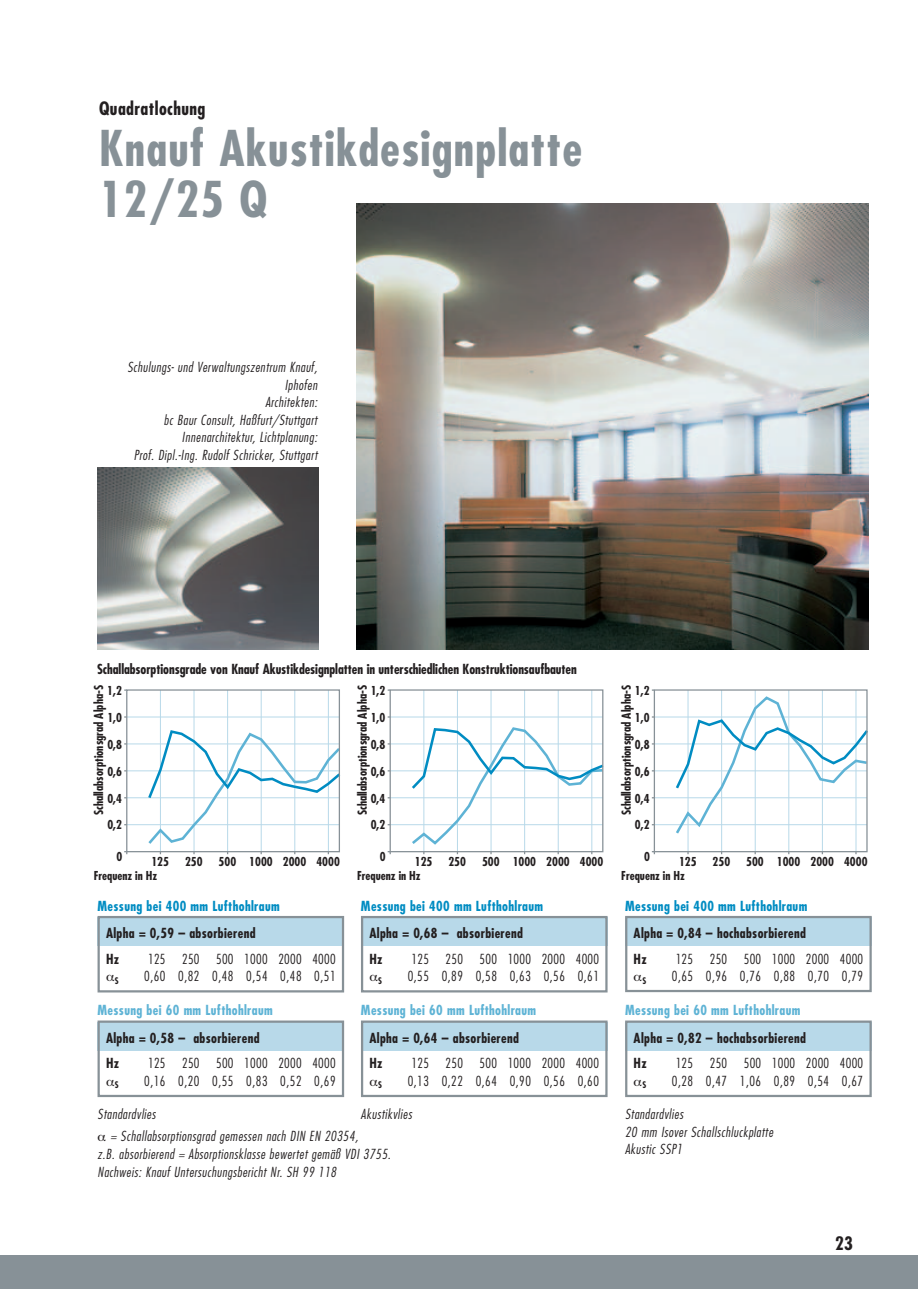
<style>
.page{position:relative;width:918px;height:1289px;background:#fff}
.page>*{position:absolute;margin:0;border:0;box-sizing:border-box;transform-origin:0 0}
.t1{font:700 condensed 48px/51px "Futura";letter-spacing:.025em;color:#879197}
.t2{font:700 condensed 18px "Futura";letter-spacing:.025em;color:#231f20}
.t3{font:italic 300 condensed 13.5px/17.5px "Futura";letter-spacing:.04em;color:#231f20}
.t4{font:700 condensed 13.5px/25.8px "Futura";letter-spacing:.025em;color:#231f20}
.t5{font:300 condensed 13.5px "Futura";letter-spacing:.04em;color:#231f20}
.t6{font:300 condensed 13.5px "Futura";letter-spacing:.02em;color:#231f20}
.t7{font:700 condensed 13.5px "Futura";letter-spacing:-.005em;color:#231f20}
.t8{font:700 condensed 13.5px "Futura";letter-spacing:.025em;color:#008cc2}
.t9{font:700 condensed 13.5px "Futura";letter-spacing:.025em;color:#5eb3d5}
.t10{font:700 condensed 12px "Futura";color:#231f20}
.t11{font:700 condensed 8.85px "Futura";color:#231f20}
</style>
<div class="page">
<div style="left:13px;top:1255px;width:905px;height:33px;background:#879197"></div>
<div style="left:0;top:1255px;width:13px;height:33px;background:#879197"></div>
<img style="left:357px;top:204px;width:511px;height:445px">
<img style="left:98px;top:468px;width:221px;height:181px">
<div style="left:98px;top:917px;width:246px;height:29px;background:#b8d9e9"></div>
<div style="left:98px;top:916px;width:246px;height:76px;border:2px solid #879197"></div>
<div style="left:98px;top:1022px;width:246px;height:28px;background:#b8d9e9"></div>
<div style="left:98px;top:1020px;width:246px;height:77px;border:2px solid #879197"></div>
<hr style="left:127px;top:824px;width:212px;height:1px;background:#b8d9e9">
<hr style="left:160px;top:690px;width:1px;height:161px;background:#b8d9e9">
<hr style="left:127px;top:797px;width:212px;height:1px;background:#b8d9e9">
<hr style="left:127px;top:770px;width:212px;height:1px;background:#b8d9e9">
<hr style="left:127px;top:743px;width:212px;height:1px;background:#b8d9e9">
<hr style="left:127px;top:716px;width:212px;height:1px;background:#b8d9e9">
<hr style="left:194px;top:690px;width:1px;height:161px;background:#b8d9e9">
<hr style="left:227px;top:690px;width:1px;height:161px;background:#b8d9e9">
<hr style="left:261px;top:690px;width:1px;height:161px;background:#b8d9e9">
<hr style="left:294px;top:690px;width:1px;height:161px;background:#b8d9e9">
<hr style="left:328px;top:690px;width:1px;height:161px;background:#b8d9e9">
<svg style="left:146px;top:728px;width:195px;height:126px"></svg>
<div style="left:126px;top:689px;width:214px;height:163px;border:1px solid #879197"></div>
<div style="left:361px;top:917px;width:247px;height:29px;background:#b8d9e9"></div>
<div style="left:361px;top:916px;width:247px;height:76px;border:2px solid #879197"></div>
<div style="left:361px;top:1022px;width:247px;height:28px;background:#b8d9e9"></div>
<div style="left:361px;top:1020px;width:247px;height:77px;border:2px solid #879197"></div>
<hr style="left:390px;top:824px;width:213px;height:1px;background:#b8d9e9">
<hr style="left:423px;top:690px;width:1px;height:161px;background:#b8d9e9">
<hr style="left:390px;top:797px;width:213px;height:1px;background:#b8d9e9">
<hr style="left:390px;top:770px;width:213px;height:1px;background:#b8d9e9">
<hr style="left:390px;top:743px;width:213px;height:1px;background:#b8d9e9">
<hr style="left:390px;top:716px;width:213px;height:1px;background:#b8d9e9">
<hr style="left:457px;top:690px;width:1px;height:161px;background:#b8d9e9">
<hr style="left:491px;top:690px;width:1px;height:161px;background:#b8d9e9">
<hr style="left:524px;top:690px;width:1px;height:161px;background:#b8d9e9">
<hr style="left:558px;top:690px;width:1px;height:161px;background:#b8d9e9">
<hr style="left:591px;top:690px;width:1px;height:161px;background:#b8d9e9">
<svg style="left:409px;top:725px;width:195px;height:129px"></svg>
<div style="left:390px;top:689px;width:213px;height:163px;border:1px solid #879197"></div>
<div style="left:625px;top:917px;width:247px;height:28px;background:#b8d9e9"></div>
<div style="left:625px;top:916px;width:247px;height:76px;border:2px solid #879197"></div>
<div style="left:625px;top:1022px;width:247px;height:28px;background:#b8d9e9"></div>
<div style="left:625px;top:1020px;width:247px;height:77px;border:2px solid #879197"></div>
<hr style="left:654px;top:824px;width:213px;height:1px;background:#b8d9e9">
<hr style="left:688px;top:690px;width:1px;height:161px;background:#b8d9e9">
<hr style="left:654px;top:797px;width:213px;height:1px;background:#b8d9e9">
<hr style="left:654px;top:770px;width:213px;height:1px;background:#b8d9e9">
<hr style="left:654px;top:743px;width:213px;height:1px;background:#b8d9e9">
<hr style="left:654px;top:716px;width:213px;height:1px;background:#b8d9e9">
<hr style="left:721px;top:690px;width:1px;height:161px;background:#b8d9e9">
<hr style="left:755px;top:690px;width:1px;height:161px;background:#b8d9e9">
<hr style="left:788px;top:690px;width:1px;height:161px;background:#b8d9e9">
<hr style="left:822px;top:690px;width:1px;height:161px;background:#b8d9e9">
<hr style="left:856px;top:690px;width:1px;height:161px;background:#b8d9e9">
<svg style="left:674px;top:695px;width:192px;height:141px"></svg>
<div style="left:654px;top:689px;width:214px;height:163px;border:1px solid #879197"></div>
<h2 class="t2" style="left:99px;top:100px;width:108px">Quadratlochung</h2>
<h1 class="t1" style="left:99px;top:127px;width:485px">Knauf Akustikdesignplatte<br>12/25 Q</h1>
<p class="t3" style="left:127px;top:359px;width:191px;text-align:right">Schulungs- und Verwaltungszentrum Knauf,<br>Iphofen<br>Architekten:<br>bc Baur Consult, Haßfurt/Stuttgart<br>Innenarchitektur, Lichtplanung:<br>Prof. Dipl.-Ing. Rudolf Schricker, Stuttgart</p>
<p class="t7" style="left:97px;top:663px;width:481px">Schallabsorptionsgrade von Knauf Akustikdesignplatten in unterschiedlichen Konstruktionsaufbauten</p>
<p class="t10" style="left:94px;top:815px;width:132px;rotate:-90deg">Schallabsorptionsgrad Alpha-S</p>
<p class="t10" style="left:107px;top:685px;width:16px">1,2</p>
<p class="t10" style="left:107px;top:712px;width:16px">1,0</p>
<p class="t10" style="left:107px;top:739px;width:16px">0,8</p>
<p class="t10" style="left:107px;top:766px;width:16px">0,6</p>
<p class="t10" style="left:107px;top:793px;width:16px">0,4</p>
<p class="t10" style="left:357px;top:815px;width:132px;rotate:-90deg">Schallabsorptionsgrad Alpha-S</p>
<p class="t10" style="left:371px;top:685px;width:16px">1,2</p>
<p class="t10" style="left:371px;top:712px;width:16px">1,0</p>
<p class="t10" style="left:371px;top:739px;width:16px">0,8</p>
<p class="t10" style="left:371px;top:766px;width:16px">0,6</p>
<p class="t10" style="left:371px;top:793px;width:16px">0,4</p>
<p class="t10" style="left:621px;top:815px;width:132px;rotate:-90deg">Schallabsorptionsgrad Alpha-S</p>
<p class="t10" style="left:635px;top:685px;width:16px">1,2</p>
<p class="t10" style="left:635px;top:712px;width:16px">1,0</p>
<p class="t10" style="left:635px;top:739px;width:16px">0,8</p>
<p class="t10" style="left:635px;top:766px;width:16px">0,6</p>
<p class="t10" style="left:635px;top:793px;width:16px">0,4</p>
<p class="t10" style="left:107px;top:819px;width:16px">0,2</p>
<p class="t10" style="left:371px;top:819px;width:16px">0,2</p>
<p class="t10" style="left:635px;top:819px;width:16px">0,2</p>
<p class="t10" style="left:116px;top:851px;width:7px">0</p>
<p class="t10" style="left:151px;top:856px;width:19px">125</p>
<p class="t10" style="left:185px;top:856px;width:19px">250</p>
<p class="t10" style="left:219px;top:856px;width:123px">500 1000 2000 4000</p>
<p class="t10" style="left:380px;top:851px;width:7px">0</p>
<p class="t10" style="left:415px;top:856px;width:19px">125</p>
<p class="t10" style="left:448px;top:856px;width:19px">250</p>
<p class="t10" style="left:482px;top:856px;width:123px">500 1000 2000 4000</p>
<p class="t10" style="left:644px;top:851px;width:7px">0</p>
<p class="t10" style="left:679px;top:856px;width:19px">125</p>
<p class="t10" style="left:713px;top:856px;width:19px">250</p>
<p class="t10" style="left:746px;top:856px;width:123px">500 1000 2000 4000</p>
<p class="t10" style="left:94px;top:870px;width:65px">Frequenz in Hz</p>
<p class="t10" style="left:357px;top:870px;width:65px">Frequenz in Hz</p>
<p class="t10" style="left:621px;top:870px;width:65px">Frequenz in Hz</p>
<p class="t8" style="left:98px;top:899px;width:184px">Messung bei 400 mm Lufthohlraum</p>
<p class="t8" style="left:361px;top:899px;width:184px">Messung bei 400 mm Lufthohlraum</p>
<p class="t8" style="left:625px;top:899px;width:184px">Messung bei 400 mm Lufthohlraum</p>
<p class="t4" style="left:106px;top:921px;width:151px">Alpha = 0,59 – absorbierend<br>Hz</p>
<p class="t6" style="left:148px;top:953px;width:189px">125 250 500 1000 2000 4000</p>
<p class="t4" style="left:369px;top:921px;width:155px">Alpha = 0,68 – absorbierend<br>Hz</p>
<p class="t6" style="left:412px;top:953px;width:189px">125 250 500 1000 2000 4000</p>
<p class="t4" style="left:634px;top:921px;width:174px">Alpha = 0,84 – hochabsorbierend<br>Hz</p>
<p class="t6" style="left:676px;top:952px;width:189px">125 250 500 1000 2000 4000</p>
<p class="t11" style="left:115px;top:976px;width:5px">S</p>
<p class="t5" style="left:144px;top:970px;width:193px">0,60 0,82 0,48 0,54 0,48 0,51</p>
<p class="t11" style="left:378px;top:976px;width:5px">S</p>
<p class="t5" style="left:408px;top:970px;width:193px">0,55 0,89 0,58 0,63 0,56 0,61</p>
<p class="t11" style="left:642px;top:976px;width:5px">S</p>
<p class="t5" style="left:672px;top:970px;width:193px">0,65 0,96 0,76 0,88 0,70 0,79</p>
<p class="t9" style="left:98px;top:1004px;width:177px">Messung bei 60 mm Lufthohlraum</p>
<p class="t9" style="left:361px;top:1004px;width:177px">Messung bei 60 mm Lufthohlraum</p>
<p class="t9" style="left:625px;top:1004px;width:177px">Messung bei 60 mm Lufthohlraum</p>
<p class="t4" style="left:106px;top:1025px;width:155px">Alpha = 0,58 – absorbierend<br>Hz</p>
<p class="t6" style="left:148px;top:1057px;width:189px">125 250 500 1000 2000 4000</p>
<p class="t4" style="left:369px;top:1025px;width:151px">Alpha = 0,64 – absorbierend<br>Hz</p>
<p class="t6" style="left:412px;top:1057px;width:189px">125 250 500 1000 2000 4000</p>
<p class="t4" style="left:634px;top:1025px;width:174px">Alpha = 0,82 – hochabsorbierend<br>Hz</p>
<p class="t6" style="left:676px;top:1057px;width:189px">125 250 500 1000 2000 4000</p>
<p class="t11" style="left:115px;top:1081px;width:5px">S</p>
<p class="t5" style="left:144px;top:1074px;width:193px">0,16 0,20 0,55 0,83 0,52 0,69</p>
<p class="t11" style="left:378px;top:1081px;width:5px">S</p>
<p class="t5" style="left:408px;top:1074px;width:193px">0,13 0,22 0,64 0,90 0,56 0,60</p>
<p class="t11" style="left:642px;top:1081px;width:5px">S</p>
<p class="t5" style="left:672px;top:1074px;width:193px">0,28 0,47 1,06 0,89 0,54 0,67</p>
<p class="t3" style="left:98px;top:1106px;width:60px">Standardvlies</p>
<p class="t3" style="left:361px;top:1106px;width:52px">Akustikvlies</p>
<p class="t3" style="left:98px;top:1128px;width:295px;text-indent:13px">= Schallabsorptionsgrad gemessen nach DIN EN 20354,<br>z.B. absorbierend = Absorptionsklasse bewertet gemäß VDI 3755.<br>Nachweis: Knauf Untersuchungsbericht Nr. SH 99 118</p>
<p class="t3" style="left:625px;top:1106px;width:149px">Standardvlies<br>20 mm Isover Schallschluckplatte<br>Akustic SSP1</p>
<h2 class="t2" style="left:835px;top:1235px;width:19px">23</h2>
</div>
